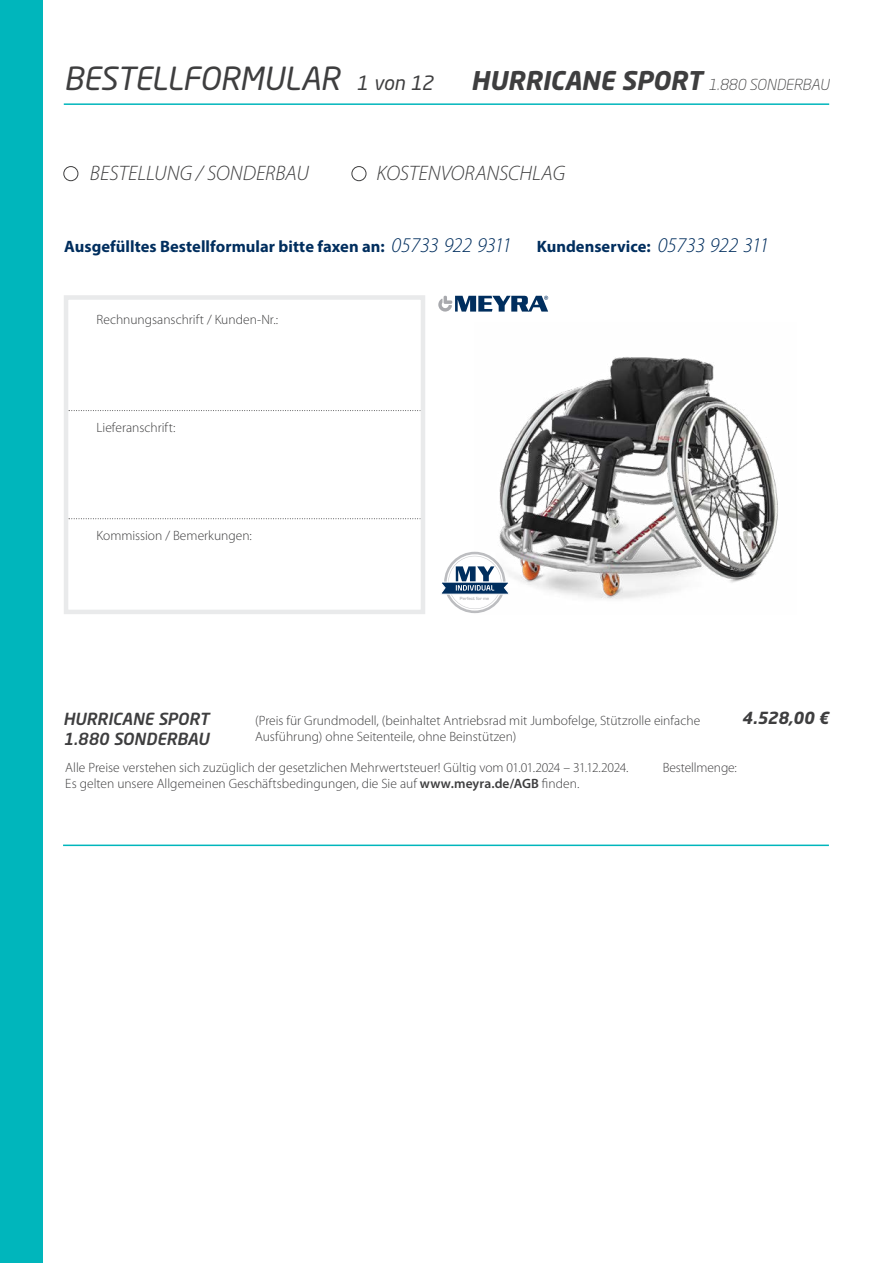
<style>
.page{position:relative;width:893px;height:1263px;background:#fff}
.page>*{position:absolute;margin:0;border:0;box-sizing:border-box;transform-origin:0 0}
.t1{font:italic 31.5px "Neo Sans Std";letter-spacing:-.01em;color:#3e3e3f}
.t2{font:italic 700 25.5px "Neo Sans Std";color:#3e3e3f}
.t3{font:italic 300 21px "Myriad Pro";color:#3e3e3f}
.t4{font:italic 300 21px "Myriad Pro";letter-spacing:-.025em;color:#002e5e}
.t5{font:italic 19.5px "Neo Sans Std";color:#3e3e3f}
.t6{font:700 16.5px "Myriad Pro";color:#002e5e}
.t7{font:italic 500 16.5px/19.8px "Neo Sans Std";letter-spacing:-.005em;color:#3e3e3f}
.t8{font:italic 700 16.5px "Neo Sans Std";color:#3e3e3f}
.t9{font:300 13.5px/16.2px "Myriad Pro";color:#3e3e3f}
.t10{font:300 13.5px "Myriad Pro";letter-spacing:-.01em;color:#414042}
.t11{font:500 4.65px "Eurostile";color:#a8a9ad}
.s1{font-weight:300;font-size:15px}
.s2{font-weight:600}
</style>
<div class="page">
<div style="left:0;top:0;width:43px;height:1263px;background:#00b6bc"></div>
<hr style="left:64px;top:103px;width:765px;height:2px;background:#00b6bc">
<hr style="left:63px;top:844px;width:766px;height:2px;background:#00b6bc">
<svg style="left:69px;top:410px;width:351px;height:1px"></svg>
<svg style="left:69px;top:518px;width:351px;height:1px"></svg>
<div style="left:64px;top:295px;width:361px;height:319px;border:4px solid #e9eaeb"></div>
<img style="left:474px;top:357px;width:304px;height:257px">
<div style="left:63px;top:166px;width:15px;height:15px;border:1px solid #3e3e3f;border-radius:50%"></div>
<div style="left:351px;top:166px;width:15px;height:15px;border:1px solid #3e3e3f;border-radius:50%"></div>
<svg style="left:438px;top:296px;width:110px;height:16px"></svg>
<svg style="left:441px;top:552px;width:70px;height:61px"></svg>
<h1 class="t1" style="left:64px;top:59px;width:278px">BESTELLFORMULAR</h1>
<h3 class="t5" style="left:356px;top:71px;width:78px">1 von 12</h3>
<h2 class="t2" style="left:471px;top:64px;width:360px">HURRICANE SPORT <span class="s1">1.880 SONDERBAU</span></h2>
<h3 class="t3" style="left:90px;top:162px;width:221px">BESTELLUNG / SONDERBAU</h3>
<h3 class="t3" style="left:377px;top:162px;width:190px">KOSTENVORANSCHLAG</h3>
<h3 class="t4" style="left:392px;top:234px;width:122px">05733 922 9311</h3>
<h3 class="t4" style="left:658px;top:234px;width:113px">05733 922 311</h3>
<p class="t6" style="left:64px;top:236px;width:322px">Ausgefülltes Bestellformular bitte faxen an:</p>
<p class="t6" style="left:537px;top:236px;width:115px">Kundenservice:</p>
<p class="t9" style="left:96px;top:312px;width:183px">Rechnungsanschrift / Kunden-Nr.:</p>
<p class="t9" style="left:96px;top:420px;width:80px">Lieferanschrift:</p>
<p class="t9" style="left:96px;top:528px;width:157px">Kommission / Bemerkungen:</p>
<p class="t11" style="left:460px;top:595px;width:31px">Perfect for me</p>
<p class="t8" style="left:742px;top:707px;width:88px">4.528,00 €</p>
<p class="t7" style="left:63px;top:708px;width:148px">HURRICANE SPORT<br>1.880 SONDERBAU</p>
<p class="t9" style="left:255px;top:712px;width:447px">(Preis für Grundmodell, (beinhaltet Antriebsrad mit Jumbofelge, Stützrolle einfache<br>Ausführung) ohne Seitenteile, ohne Beinstützen)</p>
<p class="t9" style="left:65px;top:760px;width:565px">Alle Preise verstehen sich zuzüglich der gesetzlichen Mehrwertsteuer! Gültig vom 01.01.2024 – 31.12.2024.<br>Es gelten unsere Allgemeinen Geschäftsbedingungen, die Sie auf <span class="s2">www.meyra.de/AGB</span> finden.</p>
<p class="t10" style="left:663px;top:760px;width:76px">Bestellmenge:</p>
</div>
